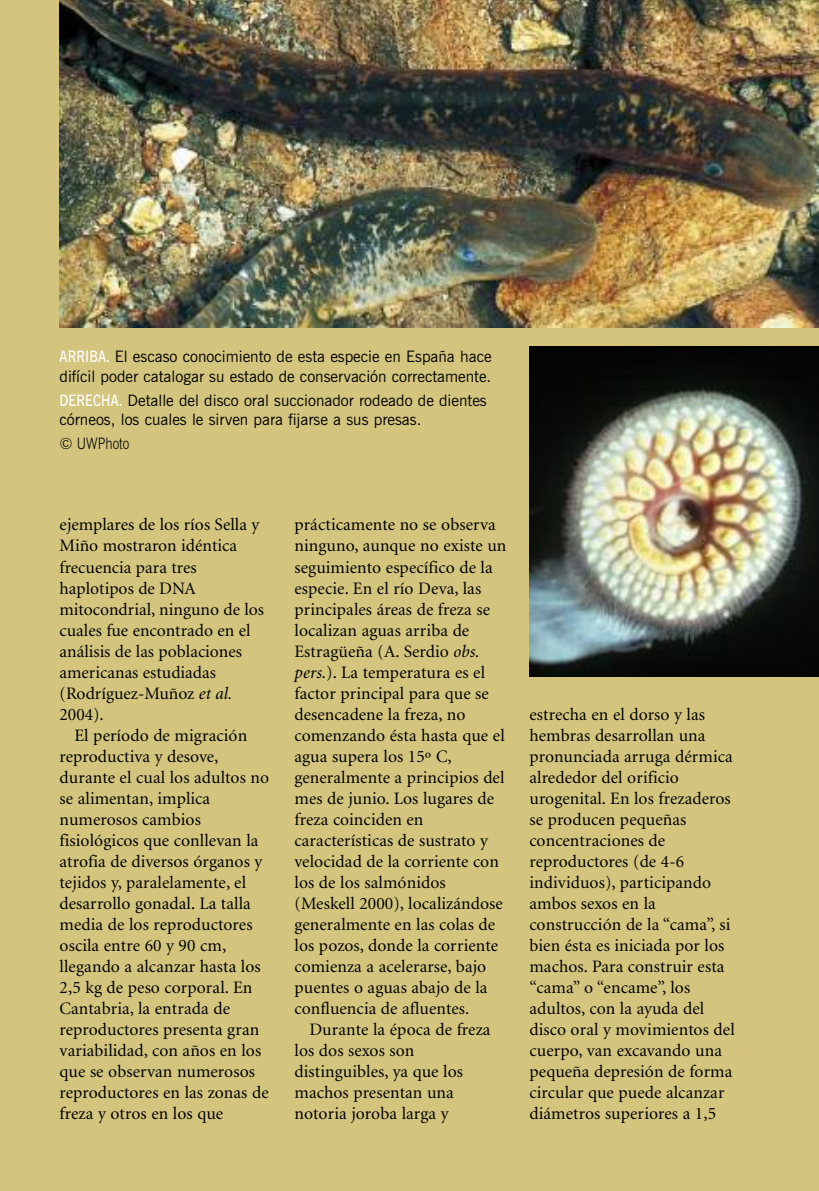
<style>
.page{position:relative;width:819px;height:1191px;background:#d3c57e}
.page>*{position:absolute;margin:0;border:0;box-sizing:border-box;transform-origin:0 0}
.t1{font:17.5px/21px "Minion";letter-spacing:.005em;color:#000}
.t2{font:15.75px/19.2px "News Gothic BT";color:#000}
.t3{font:300 15.75px "News Gothic BT";color:#000}
.s1{font-weight:600;color:#fff}
.s2{font-style:italic}
</style>
<div class="page">
<img style="left:60px;top:0;width:759px;height:327px">
<img style="left:529px;top:347px;width:290px;height:330px">
<p class="t2" style="left:60px;top:348px;width:433px"><span class="s1">ARRIBA.</span> El escaso conocimiento de esta especie en España hace difícil poder catalogar su estado de conservación correctamente.</p>
<p class="t2" style="left:60px;top:392px;width:428px"><span class="s1">DERECHA.</span> Detalle del disco oral succionador rodeado de dientes córneos, los cuales le sirven para fijarse a sus presas.</p>
<p class="t3" style="left:60px;top:438px;width:71px">© UWPhoto</p>
<p class="t1" style="left:60px;top:516px;width:206px">ejemplares de los ríos Sella y<br>Miño mostraron idéntica frecuencia para tres haplotipos de DNA mitocondrial, ninguno de los cuales fue encontrado en el análisis de las poblaciones americanas estudiadas (Rodríguez-Muñoz <span class="s2">et al.<br></span>2004).</p>
<p class="t1" style="left:60px;top:726px;width:211px;text-indent:15px">El período de migración reproductiva y desove, durante el cual los adultos no se alimentan, implica numerosos cambios fisiológicos que conllevan la atrofia de diversos órganos y tejidos y, paralelamente, el desarrollo gonadal. La talla media de los reproductores oscila entre 60 y 90 cm, llegando a alcanzar hasta los<br>2,5 kg de peso corporal. En<br>Cantabria, la entrada de reproductores presenta gran variabilidad, con años en los que se observan numerosos reproductores en las zonas de freza y otros en los que</p>
<p class="t1" style="left:294px;top:516px;width:213px">prácticamente no se observa ninguno, aunque no existe un seguimiento específico de la especie. En el río Deva, las principales áreas de freza se localizan aguas arriba de<br>Estragüeña (A. Serdio <span class="s2">obs. pers.</span>). La temperatura es el factor principal para que se desencadene la freza, no comenzando ésta hasta que el agua supera los 15º C, generalmente a principios del mes de junio. Los lugares de freza coinciden en características de sustrato y velocidad de la corriente con los de los salmónidos (Meskell 2000), localizándose generalmente en las colas de los pozos, donde la corriente comienza a acelerarse, bajo puentes o aguas abajo de la confluencia de afluentes.</p>
<p class="t1" style="left:294px;top:1020px;width:197px;text-indent:15px">Durante la época de freza los dos sexos son distinguibles, ya que los machos presentan una notoria joroba larga y</p>
<p class="t1" style="left:529px;top:705px;width:207px">estrecha en el dorso y las hembras desarrollan una pronunciada arruga dérmica alrededor del orificio urogenital. En los frezaderos se producen pequeñas concentraciones de reproductores (de 4-6 individuos), participando ambos sexos en la construcción de la “cama”, si bien ésta es iniciada por los machos. Para construir esta “cama” o “encame”, los adultos, con la ayuda del disco oral y movimientos del cuerpo, van excavando una pequeña depresión de forma circular que puede alcanzar diámetros superiores a 1,5</p>
</div>
